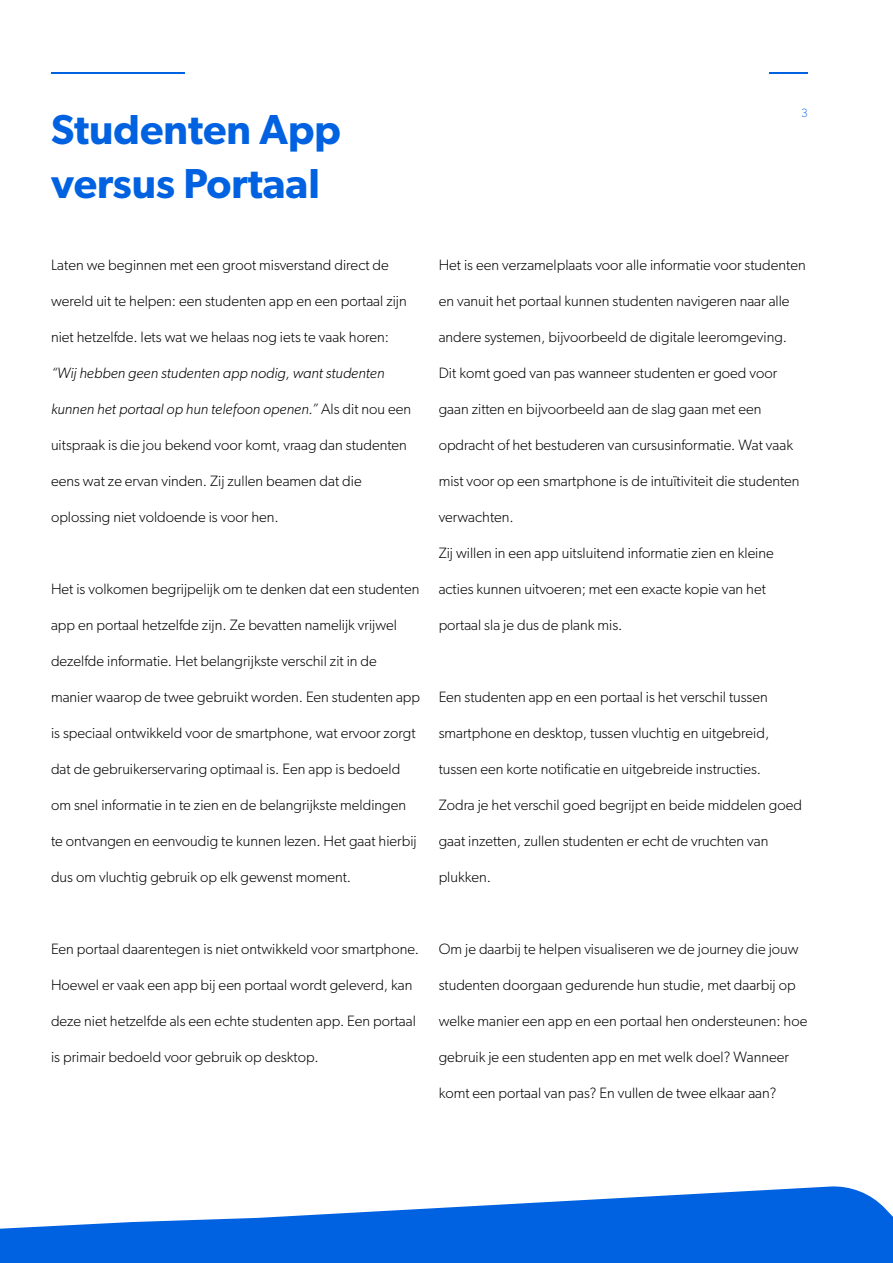
<style>
.page{position:relative;width:893px;height:1263px;background:#fff}
.page>*{position:absolute;margin:0;border:0;box-sizing:border-box;transform-origin:0 0}
.t1{font:600 42px/54px "Gibson";color:#0062e1}
.t2{font:300 15px "Gibson";color:#000}
.t3{font:italic 300 15px "Gibson";color:#000}
.t4{font:100 12px "Gibson";color:#0062e1}
.s1{font-style:normal}
</style>
<div class="page">
<svg style="left:0;top:1186px;width:893px;height:77px;fill:#0062e1"></svg>
<hr style="left:51px;top:72px;width:134px;height:2px;background:#0062e1">
<hr style="left:770px;top:72px;width:38px;height:2px;background:#0062e1">
<h1 class="t1" style="left:51px;top:102px;width:291px">Studenten App versus Portaal</h1>
<p class="t4" style="left:801px;top:106px;width:8px">3</p>
<p class="t2" style="left:51px;top:256px;width:339px">Laten we beginnen met een groot misverstand direct de</p>
<p class="t2" style="left:51px;top:292px;width:357px">wereld uit te helpen: een studenten app en een portaal zijn</p>
<p class="t2" style="left:51px;top:328px;width:340px">niet hetzelfde. Iets wat we helaas nog iets te vaak horen:</p>
<p class="t3" style="left:51px;top:364px;width:335px">“Wij hebben geen studenten app nodig, want studenten</p>
<p class="t3" style="left:51px;top:400px;width:362px">kunnen het portaal op hun telefoon openen.” <span class="s1">Als dit nou een</span></p>
<p class="t2" style="left:51px;top:436px;width:357px">uitspraak is die jou bekend voor komt, vraag dan studenten</p>
<p class="t2" style="left:51px;top:472px;width:312px">eens wat ze ervan vinden. Zij zullen beamen dat die</p>
<p class="t2" style="left:51px;top:508px;width:229px">oplossing niet voldoende is voor hen.</p>
<p class="t2" style="left:51px;top:580px;width:370px">Het is volkomen begrijpelijk om te denken dat een studenten</p>
<p class="t2" style="left:51px;top:616px;width:347px">app en portaal hetzelfde zijn. Ze bevatten namelijk vrijwel</p>
<p class="t2" style="left:51px;top:652px;width:327px">dezelfde informatie. Het belangrijkste verschil zit in de</p>
<p class="t2" style="left:51px;top:688px;width:371px">manier waarop de twee gebruikt worden. Een studenten app</p>
<p class="t2" style="left:51px;top:724px;width:366px">is speciaal ontwikkeld voor de smartphone, wat ervoor zorgt</p>
<p class="t2" style="left:51px;top:760px;width:351px">dat de gebruikerservaring optimaal is. Een app is bedoeld</p>
<p class="t2" style="left:51px;top:796px;width:357px">om snel informatie in te zien en de belangrijkste meldingen</p>
<p class="t2" style="left:51px;top:832px;width:367px">te ontvangen en eenvoudig te kunnen lezen. Het gaat hierbij</p>
<p class="t2" style="left:51px;top:868px;width:302px">dus om vluchtig gebruik op elk gewenst moment.</p>
<p class="t2" style="left:439px;top:256px;width:368px">Het is een verzamelplaats voor alle informatie voor studenten</p>
<p class="t2" style="left:439px;top:292px;width:352px">en vanuit het portaal kunnen studenten navigeren naar alle</p>
<p class="t2" style="left:439px;top:328px;width:350px">andere systemen, bijvoorbeeld de digitale leeromgeving.</p>
<p class="t2" style="left:439px;top:364px;width:340px">Dit komt goed van pas wanneer studenten er goed voor</p>
<p class="t2" style="left:439px;top:400px;width:324px">gaan zitten en bijvoorbeeld aan de slag gaan met een</p>
<p class="t2" style="left:439px;top:436px;width:356px">opdracht of het bestuderen van cursusinformatie. Wat vaak</p>
<p class="t2" style="left:439px;top:472px;width:362px">mist voor op een smartphone is de intuïtiviteit die studenten</p>
<p class="t2" style="left:439px;top:508px;width:77px">verwachten.</p>
<p class="t2" style="left:439px;top:544px;width:337px">Zij willen in een app uitsluitend informatie zien en kleine</p>
<p class="t2" style="left:439px;top:580px;width:329px">acties kunnen uitvoeren; met een exacte kopie van het</p>
<p class="t2" style="left:439px;top:616px;width:185px">portaal sla je dus de plank mis.</p>
<p class="t2" style="left:439px;top:688px;width:331px">Een studenten app en een portaal is het verschil tussen</p>
<p class="t2" style="left:439px;top:724px;width:332px">smartphone en desktop, tussen vluchtig en uitgebreid,</p>
<p class="t2" style="left:439px;top:760px;width:324px">tussen een korte notificatie en uitgebreide instructies.</p>
<p class="t2" style="left:439px;top:796px;width:365px">Zodra je het verschil goed begrijpt en beide middelen goed</p>
<p class="t2" style="left:439px;top:832px;width:331px">gaat inzetten, zullen studenten er echt de vruchten van</p>
<p class="t2" style="left:439px;top:868px;width:54px">plukken.</p>
<p class="t2" style="left:51px;top:940px;width:370px">Een portaal daarentegen is niet ontwikkeld voor smartphone.</p>
<p class="t2" style="left:51px;top:976px;width:363px">Hoewel er vaak een app bij een portaal wordt geleverd, kan</p>
<p class="t2" style="left:51px;top:1012px;width:366px">deze niet hetzelfde als een echte studenten app. Een portaal</p>
<p class="t2" style="left:51px;top:1048px;width:269px">is primair bedoeld voor gebruik op desktop.</p>
<p class="t2" style="left:439px;top:940px;width:361px">Om je daarbij te helpen visualiseren we de journey die jouw</p>
<p class="t2" style="left:439px;top:976px;width:359px">studenten doorgaan gedurende hun studie, met daarbij op</p>
<p class="t2" style="left:439px;top:1012px;width:370px">welke manier een app en een portaal hen ondersteunen: hoe</p>
<p class="t2" style="left:439px;top:1048px;width:352px">gebruik je een studenten app en met welk doel? Wanneer</p>
<p class="t2" style="left:439px;top:1084px;width:339px">komt een portaal van pas? En vullen de twee elkaar aan?</p>
</div>
